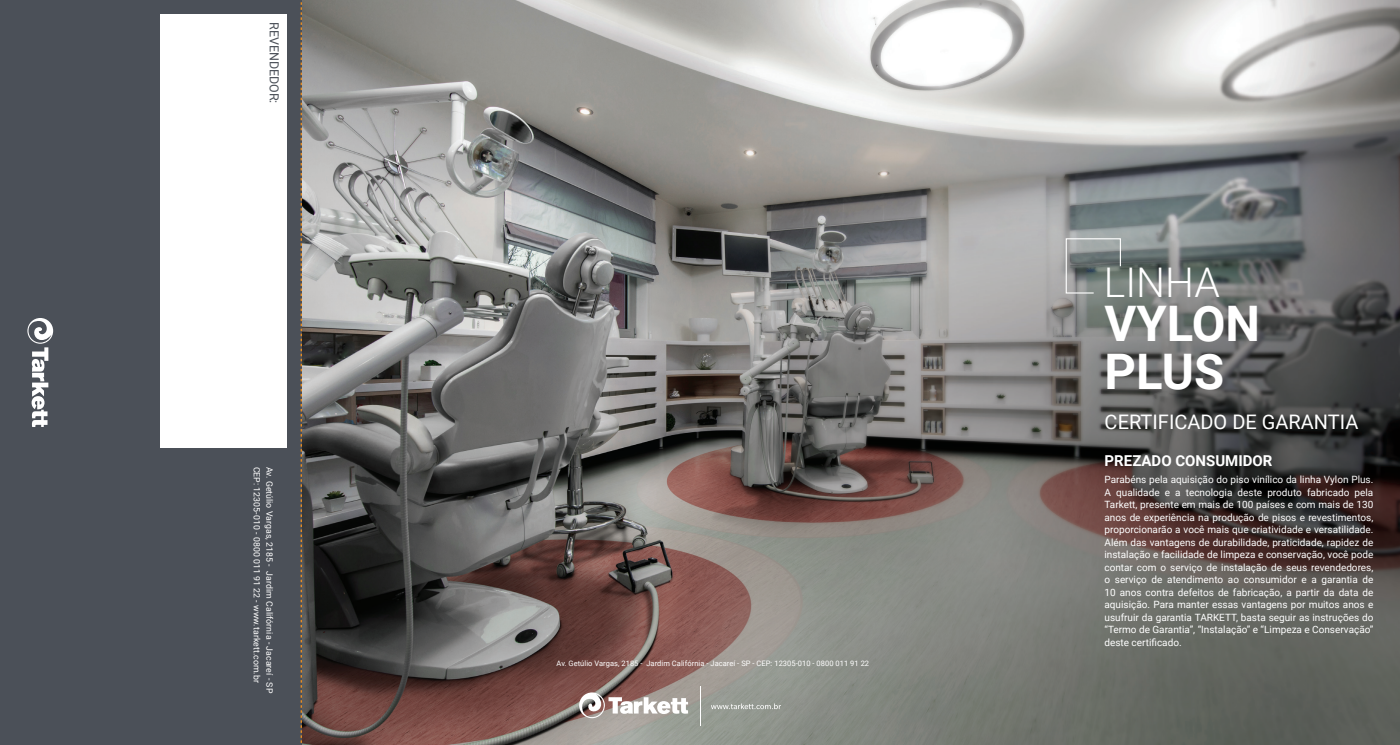
<style>
.page{position:relative;width:1400px;height:745px;background:#fff}
.page>*{position:absolute;margin:0;border:0;box-sizing:border-box;transform-origin:0 0}
.t1{font:700 49px "Roboto";color:#fff}
.t2{font:300 40.88px "Roboto";color:#fff}
.t3{font:20px "Roboto";color:#fff}
.t4{font:700 15px "Roboto";color:#fff}
.t5{font:12.5px "Roboto";color:#4b5058}
.t6{font:10px/12.5px "Roboto";color:#fff;text-align:justify}
.t7{font:8.75px "Roboto";letter-spacing:.005em;color:#fff}
.t8{font:7.5px "Roboto";letter-spacing:.005em;color:#fff}
</style>
<div class="page">
<img style="left:302px;top:0;width:1098px;height:744px">
<div style="left:0;top:0;width:301px;height:744px;background:#4b5058"></div>
<div style="left:160px;top:14px;width:127px;height:433px;background:#fff"></div>
<svg style="left:27px;top:318px;width:26px;height:109px"></svg>
<svg style="left:579px;top:692px;width:109px;height:25px"></svg>
<hr style="left:700px;top:686px;width:1px;height:39px;background:#fff">
<svg style="left:711px;top:703px;width:70px;height:5px"></svg>
<svg style="left:1065px;top:237px;width:56px;height:57px;background:#878e8d"></svg>
<svg style="left:301px;top:0;width:1px;height:744px"></svg>
<p class="t5" style="left:283px;top:22px;width:83px;rotate:90deg">REVENDEDOR:</p>
<p class="t7" style="left:263px;top:466px;width:217px;rotate:90deg">CEP: 12305-010 - 0800 011 91 22 - www.tarkett.com.br</p>
<p class="t7" style="left:276px;top:466px;width:228px;rotate:90deg">Av. Getúlio Vargas, 2185 - Jardim Califórnia - Jacareí - SP</p>
<p class="t8" style="left:556px;top:657px;width:314px">Av. Getúlio Vargas, 2185 - Jardim Califórnia - Jacareí - SP - CEP: 12305-010 - 0800 011 91 22</p>
<p class="t2" style="left:1104px;top:253px;width:118px">LINHA</p>
<p class="t1" style="left:1104px;top:289px;width:157px">VYLON</p>
<p class="t1" style="left:1104px;top:336px;width:121px">PLUS</p>
<p class="t3" style="left:1104px;top:407px;width:255px">CERTIFICADO DE GARANTIA</p>
<p class="t4" style="left:1104px;top:449px;width:169px">PREZADO CONSUMIDOR</p>
<p class="t6" style="left:1104px;top:472px;width:270px">Parabéns pela aquisição do piso vinílico da linha Vylon Plus.<br>A qualidade e a tecnologia deste produto fabricado pela Tarkett, presente em mais de 100 países e com mais de 130 anos de experiência na produção de pisos e revestimentos, proporcionarão a você mais que criatividade e versatilidade.<br>Além das vantagens de durabilidade, praticidade, rapidez de instalação e facilidade de limpeza e conservação, você pode contar com o serviço de instalação de seus revendedores, o serviço de atendimento ao consumidor e a garantia de 10 anos contra defeitos de fabricação, a partir da data de aquisição. Para manter essas vantagens por muitos anos e usufruir da garantia TARKETT, basta seguir as instruções do “Termo de Garantia”, “Instalação” e “Limpeza e Conservação” deste certificado.</p>
</div>
